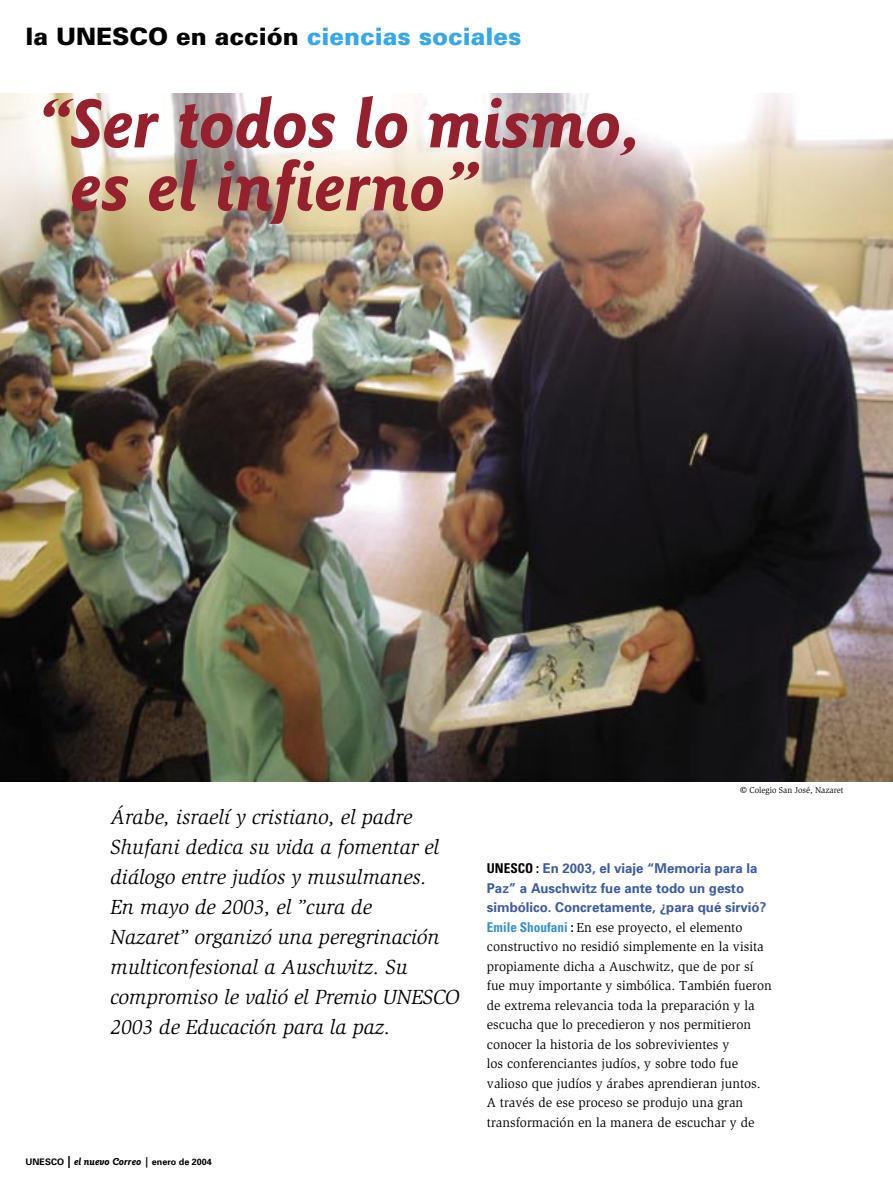
<style>
.page{position:relative;width:893px;height:1191px;background:#fff}
.page>*{position:absolute;margin:0;border:0;box-sizing:border-box;transform-origin:0 0}
.t1{font:italic 700 72px/63px "Goudy Sans";color:#94212d}
.t2{font:900 24px "Univers";color:#000}
.t3{font:italic 21px/30px "Slimbach";color:#000}
.t4{font:13.5px/19.5px "Slimbach";color:#000}
.t5{font:700 13.5px/19.5px "Univers";color:#3c5ba3}
.t6{font:700 9px "Univers";color:#000}
.t7{font:8.85px "Slimbach";color:#000;scale:.95 1}
.s1{color:#36a7e9}
.s2{font-size:13.5px}
.s3{font-size:12px}
.s4{font-family:"Goudy Sans";font-style:italic;font-size:10.5px}
.s5{font-stretch:condensed;color:#000}
.s6{font-family:"Univers";font-weight:700;font-stretch:condensed;color:#398fd1}
.s7{font-family:"Univers";font-weight:700;font-stretch:condensed}
</style>
<div class="page">
<img style="left:0;top:94px;width:893px;height:687px">
<h2 class="t2" style="left:26px;top:21px;width:497px">la UNESCO en acción <span class="s1">ciencias sociales</span></h2>
<h1 class="t1" style="left:70px;top:92px;width:572px;text-indent:-32px">“ Ser todos lo mismo, es el infierno”</h1>
<p class="t7" style="left:740px;top:784px;width:110px"><span class="s2">©</span> Colegio San José, Nazaret</p>
<p class="t3" style="left:111px;top:802px;width:351px">Árabe, israelí y cristiano, el padre Shufani dedica su vida a fomentar el diálogo entre judíos y musulmanes.<br>En mayo de 2003, el ”cura de<br>Nazaret” organizó una peregrinación multiconfesional a Auschwitz. Su compromiso le valió el Premio UNESCO 2003 de Educación para la paz.</p>
<p class="t6" style="left:26px;top:1156px;width:188px">UNESCO <span class="s3">|</span> <span class="s4">el nuevo Correo |</span> enero de 2004</p>
<p class="t5" style="left:487px;top:858px;width:281px"><span class="s5">UNESCO :</span> En 2003, el viaje “Memoria para la<br>Paz” a Auschwitz fue ante todo un gesto simbólico. Concretamente, ¿para qué sirvió?</p>
<p class="t4" style="left:487px;top:917px;width:286px"><span class="s6">Emile Shoufani</span> <span class="s7">:</span> En ese proyecto, el elemento constructivo no residió simplemente en la visita propiamente dicha a Auschwitz, que de por sí fue muy importante y simbólica. También fueron de extrema relevancia toda la preparación y la escucha que lo precedieron y nos permitieron conocer la historia de los sobrevivientes y<br>los conferenciantes judíos, y sobre todo fue valioso que judíos y árabes aprendieran juntos.<br>A través de ese proceso se produjo una gran transformación en la manera de escuchar y de</p>
</div>
